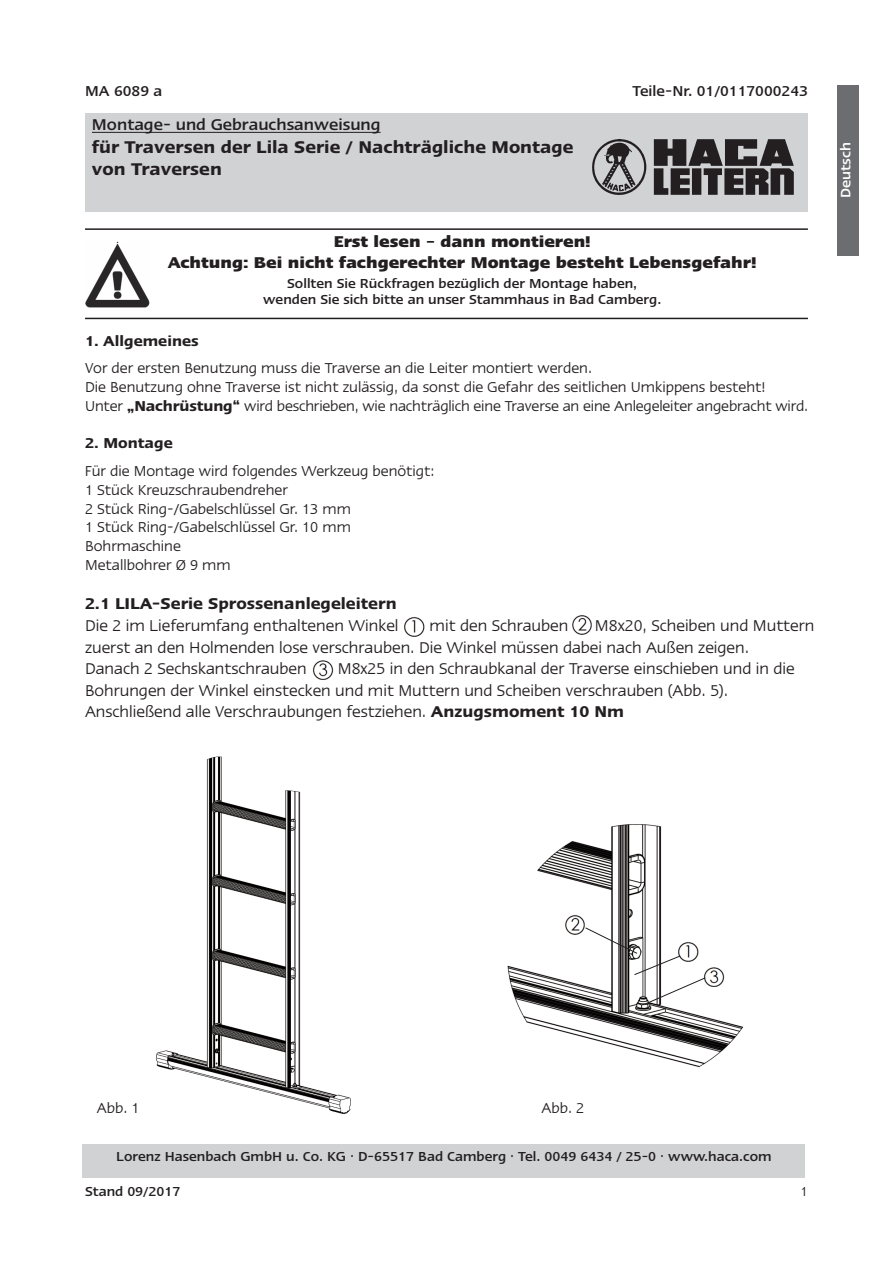
<style>
.page{position:relative;width:893px;height:1263px;background:#fff}
.page>*{position:absolute;margin:0;border:0;box-sizing:border-box;transform-origin:0 0}
.t1{font:600 19.5px/22.5px "Linotype Ergo";color:#231f20}
.t2{font:18px/21.6px "Linotype Ergo";color:#231f20}
.t3{font:700 18px/21px "Linotype Ergo";color:#231f20;text-align:center}
.t4{font:600 18px "Linotype Ergo";color:#231f20}
.t5{font:500 18px "Linotype Ergo";color:#231f20}
.t6{font:16.5px/18.8px "Linotype Ergo";color:#231f20}
.t7{font:500 16.5px "Linotype Ergo";color:#231f20}
.t8{font:600 16.5px "Linotype Ergo";color:#231f20}
.t9{font:500 15.75px "Linotype Ergo";color:#fff}
.t10{font:500 15px/16.5px "Linotype Ergo";color:#231f20;text-align:center}
.t11{font:15px "Linotype Ergo";color:#231f20}
.s1{font-weight:600}
</style>
<div class="page">
<div style="left:85px;top:113px;width:723px;height:98px;background:#d1d2d4"></div>
<hr style="left:92px;top:132px;width:289px;height:1px;background:#231f20">
<div style="left:83px;top:1145px;width:722px;height:33px;background:#d1d2d4"></div>
<div style="left:838px;top:85px;width:21px;height:170px;background:#6c6d70"></div>
<img style="left:405px;top:617px;width:20px;height:19px">
<img style="left:312px;top:660px;width:21px;height:20px">
<img style="left:572px;top:615px;width:20px;height:19px">
<img style="left:156px;top:756px;width:195px;height:358px">
<img style="left:507px;top:824px;width:236px;height:244px">
<img style="left:706px;top:966px;width:19px;height:20px">
<img style="left:565px;top:913px;width:21px;height:22px">
<svg style="left:585px;top:927px;width:121px;height:78px"></svg>
<hr style="left:85px;top:228px;width:723px;height:2px;background:#231f20">
<hr style="left:85px;top:318px;width:723px;height:1px;background:#231f20">
<img style="left:85px;top:243px;width:65px;height:64px">
<img style="left:593px;top:140px;width:201px;height:55px">
<p class="t7" style="left:85px;top:85px;width:79px">MA 6089 a</p>
<p class="t7" style="left:632px;top:85px;width:177px">Teile-Nr. 01/0117000243</p>
<p class="t5" style="left:92px;top:119px;width:290px">Montage- und Gebrauchsanweisung</p>
<p class="t1" style="left:92px;top:137px;width:483px">für Traversen der Lila Serie / Nachträgliche Montage von Traversen</p>
<p class="t3" style="left:168px;top:233px;width:590px">Erst lesen – dann montieren!<br>Achtung: Bei nicht fachgerechter Montage besteht Lebensgefahr!</p>
<p class="t10" style="left:263px;top:276px;width:400px">Sollten Sie Rückfragen bezüglich der Montage haben, wenden Sie sich bitte an unser Stammhaus in Bad Camberg.</p>
<p class="t8" style="left:85px;top:335px;width:115px">1. Allgemeines</p>
<p class="t6" style="left:85px;top:360px;width:725px">Vor der ersten Benutzung muss die Traverse an die Leiter montiert werden.<br>Die Benutzung ohne Traverse ist nicht zulässig, da sonst die Gefahr des seitlichen Umkippens besteht!<br>Unter <span class="s1">„Nachrüstung“</span> wird beschrieben, wie nachträglich eine Traverse an eine Anlegeleiter angebracht wird.</p>
<p class="t8" style="left:85px;top:437px;width:89px">2. Montage</p>
<p class="t6" style="left:85px;top:463px;width:351px">Für die Montage wird folgendes Werkzeug benötigt:<br>1 Stück Kreuzschraubendreher<br>2 Stück Ring-/Gabelschlüssel Gr. 13 mm<br>1 Stück Ring-/Gabelschlüssel Gr. 10 mm<br>Bohrmaschine<br>Metallbohrer Ø 9 mm</p>
<p class="t4" style="left:85px;top:597px;width:313px">2.1 LILA-Serie Sprossenanlegeleitern</p>
<p class="t2" style="left:85px;top:616px;width:315px">Die 2 im Lieferumfang enthaltenen Winkel</p>
<p class="t2" style="left:430px;top:616px;width:140px">mit den Schrauben</p>
<p class="t2" style="left:85px;top:616px;width:731px;text-indent:510px">M8x20, Scheiben und Muttern zuerst an den Holmenden lose verschrauben. Die Winkel müssen dabei nach Außen zeigen.<br>Danach 2 Sechskantschrauben</p>
<p class="t2" style="left:85px;top:659px;width:711px;text-indent:253px">M8x25 in den Schraubkanal der Traverse einschieben und in die<br>Bohrungen der Winkel einstecken und mit Muttern und Scheiben verschrauben (Abb. 5).<br>Anschließend alle Verschraubungen festziehen. <span class="s1">Anzugsmoment 10 Nm</span></p>
<p class="t9" style="left:840px;top:198px;width:57px;rotate:-90deg">Deutsch</p>
<p class="t6" style="left:97px;top:1099px;width:44px">Abb. 1</p>
<p class="t6" style="left:541px;top:1099px;width:44px">Abb. 2</p>
<p class="t10" style="left:116px;top:1149px;width:657px">Lorenz Hasenbach GmbH u. Co. KG · D-65517 Bad Camberg · Tel. 0049 6434 / 25-0 · www.haca.com</p>
<p class="t10" style="left:85px;top:1184px;width:97px">Stand 09/2017</p>
<p class="t11" style="left:800px;top:1186px;width:9px">1</p>
</div>
